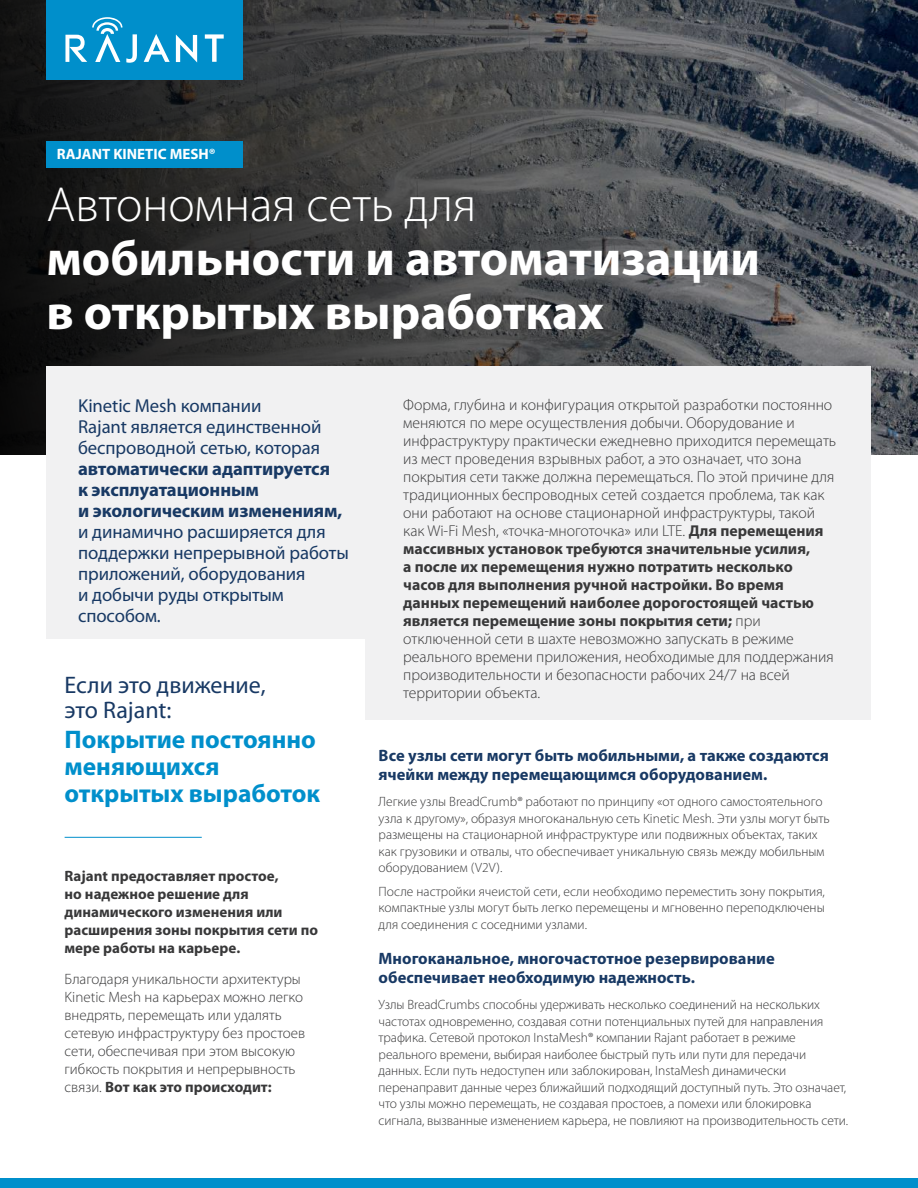
<style>
.page{position:relative;width:918px;height:1188px;background:#fff}
.page>*{position:absolute;margin:0;border:0;box-sizing:border-box;transform-origin:0 0}
.t1{font:700 49.5px/54px "Myriad Pro";color:#fff}
.t2{font:300 49.5px "Myriad Pro";color:#fff}
.t3{font:700 25.5px/27px "Myriad Pro";color:#008fcb}
.t4{font:24px/25.5px "Myriad Pro";color:#183964}
.t5{font:18.75px/21px "Myriad Pro";letter-spacing:-.005em;color:#183964}
.t6{font:700 18.75px/21px "Myriad Pro";letter-spacing:-.005em;color:#183964}
.t7{font:700 16.5px/19.5px "Myriad Pro";color:#183964}
.t8{font:300 15.75px/18px "Myriad Pro";color:#383839}
.t9{font:300 15px/18px "Myriad Pro";color:#383839}
.t10{font:700 15px/18px "Myriad Pro";color:#383839}
.t11{font:700 15px "Myriad Pro";color:#fff}
.t12{font:300 13.5px/16.5px "Myriad Pro";letter-spacing:-.005em;color:#383839}
.s1{font-weight:700}
</style>
<div class="page">
<svg style="left:0;top:0;width:918px;height:455px;background:#3d3f42"></svg>
<div style="left:46px;top:0;width:197px;height:80px;background:#008fcb"></div>
<svg style="left:205px;top:34px;width:19px;height:28px"></svg>
<svg style="left:176px;top:34px;width:21px;height:29px"></svg>
<svg style="left:144px;top:34px;width:26px;height:28px"></svg>
<svg style="left:65px;top:17px;width:72px;height:46px"></svg>
<div style="left:46px;top:366px;width:826px;height:354px;background:#f1f1f2"></div>
<div style="left:0;top:1178px;width:918px;height:10px;background:#008fcb"></div>
<div style="left:46px;top:141px;width:197px;height:26px;background:#008fcb"></div>
<div style="left:14px;top:639px;width:351px;height:185px;background:#fff"></div>
<hr style="left:65px;top:837px;width:137px;height:1px;background:#008fcb">
<p class="t11" style="left:57px;top:145px;width:161px">RAJANT KINETIC MESH®</p>
<h1 class="t2" style="left:46px;top:175px;width:431px">Автономная сеть для</h1>
<h1 class="t1" style="left:46px;top:230px;width:715px">мобильности и автоматизации в открытых выработках</h1>
<h3 class="t5" style="left:78px;top:395px;width:245px">Kinetic Mesh компании<br>Rajant является единственной беспроводной сетью, которая</h3>
<h3 class="t6" style="left:78px;top:458px;width:266px">автоматически адаптируется к эксплуатационным<br>и экологическим изменениям,</h3>
<h3 class="t5" style="left:78px;top:521px;width:272px">и динамично расширяется для поддержки непрерывной работы приложений, оборудования<br>и добычи руды открытым способом.</h3>
<h3 class="t4" style="left:65px;top:672px;width:203px">Если это движение, это Rajant:</h3>
<h2 class="t3" style="left:65px;top:725px;width:257px">Покрытие постоянно меняющихся открытых выработок</h2>
<p class="t10" style="left:65px;top:866px;width:255px">Rajant предоставляет простое,<br>но надежное решение для динамического изменения или расширения зоны покрытия сети по мере работы на карьере.</p>
<p class="t9" style="left:65px;top:970px;width:242px">Благодаря уникальности архитектуры Kinetic Mesh на карьерах можно легко внедрять, перемещать или удалять сетевую инфраструктуру без простоев сети, обеспечивая при этом высокую гибкость покрытия и непрерывность связи. <span class="s1">Вот как это происходит:</span></p>
<p class="t8" style="left:403px;top:396px;width:435px">Форма, глубина и конфигурация открытой разработки постоянно меняются по мере осуществления добычи. Оборудование и инфраструктуру практически ежедневно приходится перемещать из мест проведения взрывных работ, а это означает, что зона покрытия сети также должна перемещаться. По этой причине для традиционных беспроводных сетей создается проблема, так как они работают на основе стационарной инфраструктуры, такой как Wi-Fi Mesh, «точка-многоточка» или LTE. <span class="s1">Для перемещения массивных установок требуются значительные усилия,<br>а после их перемещения нужно потратить несколько часов для выполнения ручной настройки. Во время данных перемещений наиболее дорогостоящей частью является перемещение зоны покрытия сети;</span> при отключенной сети в шахте невозможно запускать в режиме реального времени приложения, необходимые для поддержания производительности и безопасности рабочих 24/7 на всей территории объекта.</p>
<p class="t7" style="left:379px;top:745px;width:452px">Все узлы сети могут быть мобильными, а также создаются ячейки между перемещающимся оборудованием.</p>
<p class="t12" style="left:379px;top:794px;width:453px">Легкие узлы BreadCrumb® работают по принципу «от одного самостоятельного узла к другому», образуя многоканальную сеть Kinetic Mesh. Эти узлы могут быть размещены на стационарной инфраструктуре или подвижных объектах, таких как грузовики и отвалы, что обеспечивает уникальную связь между мобильным оборудованием (V2V).</p>
<p class="t12" style="left:379px;top:883px;width:448px;text-align:justify">После настройки ячеистой сети, если необходимо переместить зону покрытия, компактные узлы могут быть легко перемещены и мгновенно переподключены для соединения с соседними узлами.</p>
<p class="t7" style="left:379px;top:948px;width:398px">Многоканальное, многочастотное резервирование обеспечивает необходимую надежность.</p>
<p class="t12" style="left:379px;top:996px;width:471px">Узлы BreadCrumbs способны удерживать несколько соединений на нескольких частотах одновременно, создавая сотни потенциальных путей для направления трафика. Сетевой протокол InstaMesh® компании Rajant работает в режиме реального времени, выбирая наиболее быстрый путь или пути для передачи данных. Если путь недоступен или заблокирован, InstaMesh динамически перенаправит данные через ближайший подходящий доступный путь. Это означает, что узлы можно перемещать, не создавая простоев, а помехи или блокировка сигнала, вызванные изменением карьера, не повлияют на производительность сети.</p>
</div>
